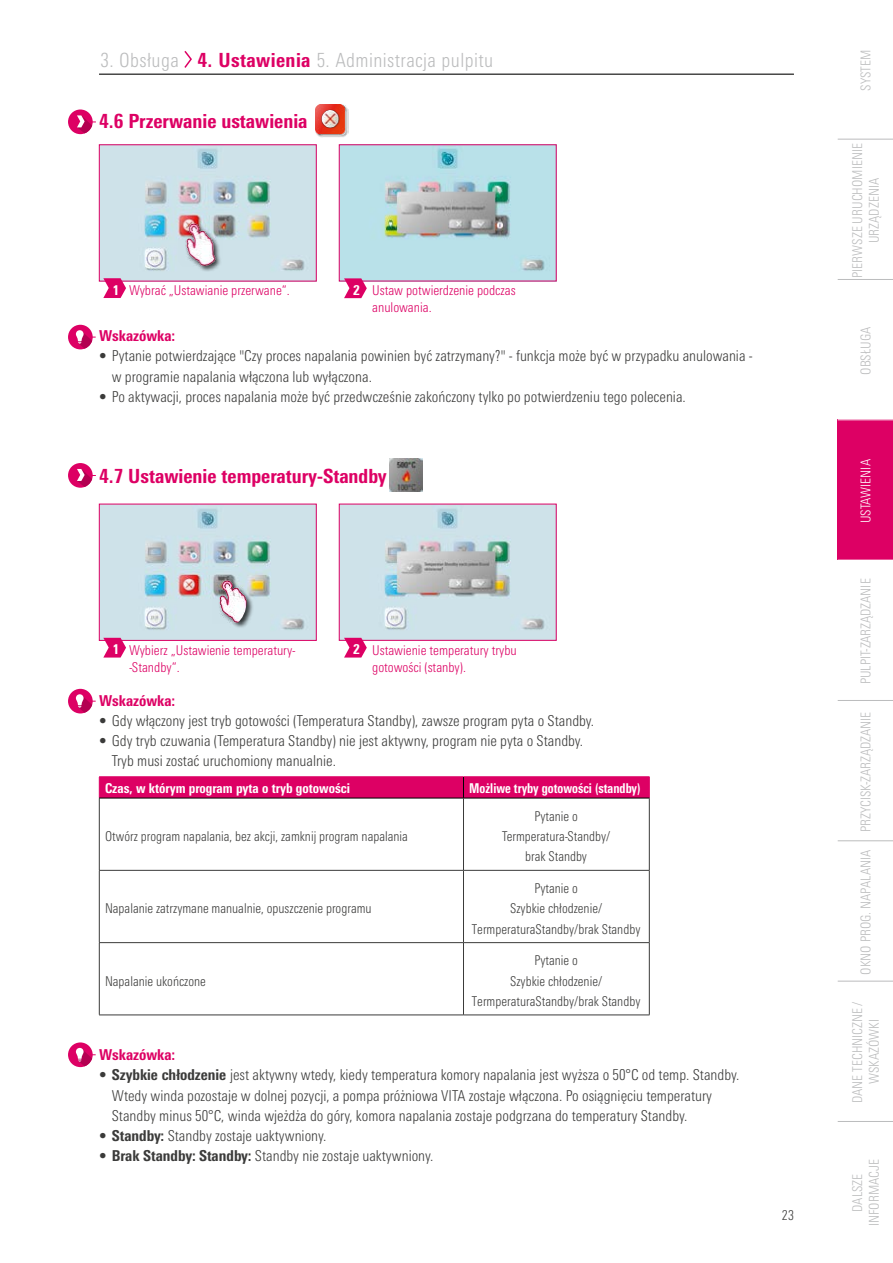
<style>
.page{position:relative;width:893px;height:1263px;background:#fff}
.page>*{position:absolute;margin:0;border:0;box-sizing:border-box;transform-origin:0 0}
.t1{font:800 condensed 19.5px "Univers Next Pro";color:#dd0064}
.t2{font:300 condensed 19.5px "Univers Next Pro";letter-spacing:.02em;color:#bbbcbd}
.t3{font:300 condensed 15px/20.2px "Univers Next Pro";color:#3b3b3a}
.t4{font:800 condensed 15px "Univers Next Pro";color:#dd0064}
.t5{font:300 condensed 13.5px/20.2px "Univers Next Pro";color:#3b3b3a;text-align:center}
.t6{font:300 condensed 13.5px/17.2px "Univers Next Pro";color:#dd0064}
.t7{font:300 condensed 13.5px/16.5px "Univers Next Pro";color:#bbbcbd;text-align:center}
.t8{font:800 condensed 13.5px "Univers Next Pro";color:#fff}
.t9{font:800 condensed 13.5px "Univers Next Pro";color:#fff;scale:.9 1}
.t10{font:300 condensed 13.5px "Univers Next Pro";color:#fff}
.s1{font-weight:800;color:#dd0064}
.s2{font-weight:800}
</style>
<div class="page">
<hr style="left:99px;top:74px;width:695px;height:1px;background:#3b3b3a">
<img style="left:341px;top:147px;width:213px;height:132px">
<img style="left:341px;top:506px;width:213px;height:132px">
<img style="left:101px;top:147px;width:213px;height:132px">
<img style="left:101px;top:506px;width:213px;height:133px">
<div style="left:99px;top:504px;width:217px;height:137px;border:1px solid #dd0064"></div>
<svg style="left:344px;top:278px;width:23px;height:20px"></svg>
<svg style="left:344px;top:638px;width:23px;height:19px"></svg>
<div style="left:68px;top:109px;width:25px;height:25px;background:#dd0064;border-radius:50%"></div>
<svg style="left:77px;top:115px;width:19px;height:18px"></svg>
<div style="left:68px;top:463px;width:25px;height:25px;background:#dd0064;border-radius:50%"></div>
<svg style="left:77px;top:469px;width:19px;height:18px"></svg>
<div style="left:185px;top:222px;width:37px;height:50px;background:#000;opacity:.75"></div>
<img style="left:178px;top:221px;width:46px;height:46px">
<div style="left:218px;top:579px;width:36px;height:50px;background:#000;opacity:.75"></div>
<img style="left:211px;top:578px;width:36px;height:46px">
<div style="left:68px;top:325px;width:25px;height:24px;background:#dd0064;border-radius:50%"></div>
<svg style="left:76px;top:330px;width:20px;height:19px"></svg>
<div style="left:68px;top:689px;width:25px;height:24px;background:#dd0064;border-radius:50%"></div>
<svg style="left:76px;top:694px;width:20px;height:19px"></svg>
<div style="left:68px;top:1042px;width:25px;height:25px;background:#dd0064;border-radius:50%"></div>
<svg style="left:76px;top:1048px;width:20px;height:18px"></svg>
<hr style="left:99px;top:776px;width:364px;height:1px;background:#dd0064">
<hr style="left:463px;top:776px;width:186px;height:1px;background:#dd0064">
<div style="left:99px;top:777px;width:551px;height:21px;background:#dd0064"></div>
<hr style="left:99px;top:798px;width:1px;height:72px;background:#3b3b3a">
<hr style="left:99px;top:870px;width:1px;height:72px;background:#3b3b3a">
<hr style="left:99px;top:943px;width:1px;height:72px;background:#3b3b3a">
<hr style="left:99px;top:798px;width:364px;height:1px;background:#000">
<hr style="left:463px;top:798px;width:186px;height:1px;background:#000">
<hr style="left:463px;top:798px;width:1px;height:72px;background:#3b3b3a">
<hr style="left:649px;top:798px;width:1px;height:72px;background:#3b3b3a">
<hr style="left:463px;top:870px;width:1px;height:72px;background:#3b3b3a">
<hr style="left:649px;top:870px;width:1px;height:72px;background:#3b3b3a">
<hr style="left:463px;top:943px;width:1px;height:72px;background:#3b3b3a">
<hr style="left:649px;top:943px;width:1px;height:72px;background:#3b3b3a">
<hr style="left:99px;top:870px;width:364px;height:1px;background:#3b3b3a">
<hr style="left:463px;top:870px;width:186px;height:1px;background:#3b3b3a">
<hr style="left:99px;top:942px;width:364px;height:1px;background:#3b3b3a">
<hr style="left:463px;top:942px;width:186px;height:1px;background:#3b3b3a">
<hr style="left:99px;top:1015px;width:364px;height:1px;background:#3b3b3a">
<hr style="left:463px;top:1015px;width:186px;height:1px;background:#3b3b3a">
<svg style="left:103px;top:278px;width:23px;height:20px"></svg>
<svg style="left:103px;top:638px;width:23px;height:19px"></svg>
<div style="left:838px;top:420px;width:55px;height:140px;background:#dd0064"></div>
<hr style="left:838px;top:279px;width:55px;height:1px;background:#bbbcbd">
<hr style="left:838px;top:139px;width:55px;height:1px;background:#bbbcbd">
<hr style="left:838px;top:1121px;width:55px;height:1px;background:#bbbcbd">
<hr style="left:838px;top:981px;width:55px;height:1px;background:#bbbcbd">
<hr style="left:838px;top:840px;width:55px;height:1px;background:#bbbcbd">
<hr style="left:838px;top:700px;width:55px;height:1px;background:#bbbcbd">
<svg style="left:184px;top:51px;width:8px;height:17px"></svg>
<img style="left:315px;top:104px;width:34px;height:33px">
<img style="left:389px;top:458px;width:34px;height:34px">
<h1 class="t2" style="left:101px;top:49px;width:394px">3. Obsługa <span class="s1">4. Ustawienia</span> 5. Administracja pulpitu</h1>
<h1 class="t1" style="left:99px;top:110px;width:210px">4.6 Przerwanie ustawienia</h1>
<p class="t8" style="left:112px;top:282px;width:8px">1</p>
<p class="t8" style="left:353px;top:282px;width:8px">2</p>
<p class="t6" style="left:129px;top:281px;width:162px">Wybrać „Ustawianie przerwane“.</p>
<p class="t6" style="left:372px;top:281px;width:145px">Ustaw potwierdzenie podczas anulowania.</p>
<p class="t4" style="left:99px;top:327px;width:78px">Wskazówka:</p>
<p class="t3" style="left:112px;top:346px;width:642px;text-indent:-13px"><span class="s2">•</span> Pytanie potwierdzające "Czy proces napalania powinien być zatrzymany?" - funkcja może być w przypadku anulowania - w programie napalania włączona lub wyłączona.</p>
<p class="t3" style="left:99px;top:386px;width:588px"><span class="s2">•</span> Po aktywacji, proces napalania może być przedwcześnie zakończony tylko po potwierdzeniu tego polecenia.</p>
<h1 class="t1" style="left:99px;top:464px;width:289px">4.7 Ustawienie temperatury-Standby</h1>
<p class="t8" style="left:112px;top:641px;width:8px">1</p>
<p class="t8" style="left:353px;top:641px;width:8px">2</p>
<p class="t6" style="left:129px;top:641px;width:168px">Wybierz „Ustawienie temperatury--Standby“.</p>
<p class="t6" style="left:372px;top:641px;width:146px">Ustawienie temperatury trybu gotowości (stanby).</p>
<p class="t4" style="left:99px;top:691px;width:78px">Wskazówka:</p>
<p class="t3" style="left:99px;top:710px;width:497px"><span class="s2">•</span> Gdy włączony jest tryb gotowości (Temperatura Standby), zawsze program pyta o Standby.</p>
<p class="t3" style="left:112px;top:731px;width:473px;text-indent:-13px"><span class="s2">•</span> Gdy tryb czuwania (Temperatura Standby) nie jest aktywny, program nie pyta o Standby.<br>Tryb musi zostać uruchomiony manualnie.</p>
<p class="t8" style="left:105px;top:780px;width:247px">Czas, w którym program pyta o tryb gotowości</p>
<p class="t9" style="left:469px;top:780px;width:192px">Możliwe tryby gotowości (standby)</p>
<p class="t5" style="left:105px;top:826px;width:304px">Otwórz program napalania, bez akcji, zamknij program napalania</p>
<p class="t5" style="left:502px;top:806px;width:110px">Pytanie o<br>Termperatura-Standby/ brak Standby</p>
<p class="t5" style="left:105px;top:898px;width:268px">Napalanie zatrzymane manualnie, opuszczenie programu</p>
<p class="t5" style="left:105px;top:971px;width:102px">Napalanie ukończone</p>
<p class="t5" style="left:472px;top:878px;width:170px">Pytanie o<br>Szybkie chłodzenie/<br>TermperaturaStandby/brak Standby</p>
<p class="t5" style="left:472px;top:950px;width:170px">Pytanie o<br>Szybkie chłodzenie/<br>TermperaturaStandby/brak Standby</p>
<p class="t4" style="left:99px;top:1046px;width:78px">Wskazówka:</p>
<p class="t3" style="left:112px;top:1065px;width:629px;text-indent:-13px"><span class="s2">• Szybkie chłodzenie</span> jest aktywny wtedy, kiedy temperatura komory napalania jest wyższa o 50°C od temp. Standby.<br>Wtedy winda pozostaje w dolnej pozycji, a pompa próżniowa VITA zostaje włączona. Po osiągnięciu temperatury<br>Standby minus 50°C, winda wjeżdża do góry, komora napalania zostaje podgrzana do temperatury Standby.</p>
<p class="t3" style="left:99px;top:1125px;width:229px"><span class="s2">• Standby:</span> Standby zostaje uaktywniony.</p>
<p class="t3" style="left:99px;top:1146px;width:336px"><span class="s2">• Brak Standby: Standby:</span> Standby nie zostaje uaktywniony.</p>
<p class="t5" style="left:782px;top:1205px;width:14px">23</p>
<p class="t7" style="left:857px;top:90px;width:42px;rotate:-90deg">SYSTEM</p>
<p class="t7" style="left:849px;top:278px;width:136px;rotate:-90deg">PIERWSZE URUCHOMIENIE<br>URZĄDZENIA</p>
<p class="t7" style="left:857px;top:375px;width:49px;rotate:-90deg">OBSŁUGA</p>
<p class="t10" style="left:858px;top:523px;width:66px;rotate:-90deg">USTAWIENIA</p>
<p class="t7" style="left:857px;top:684px;width:107px;rotate:-90deg">PULPIT-ZARZĄDZANIE</p>
<p class="t7" style="left:857px;top:832px;width:122px;rotate:-90deg">PRZYCISK-ZARZĄDZANIE</p>
<p class="t7" style="left:857px;top:975px;width:127px;rotate:-90deg">OKNO PROG. NAPALANIA</p>
<p class="t7" style="left:849px;top:1103px;width:103px;rotate:-90deg">DANE TECHNICZNE /<br>WSKAZÓWKI</p>
<p class="t7" style="left:849px;top:1226px;width:69px;rotate:-90deg">DALSZE<br>INFORMACJE</p>
</div>
